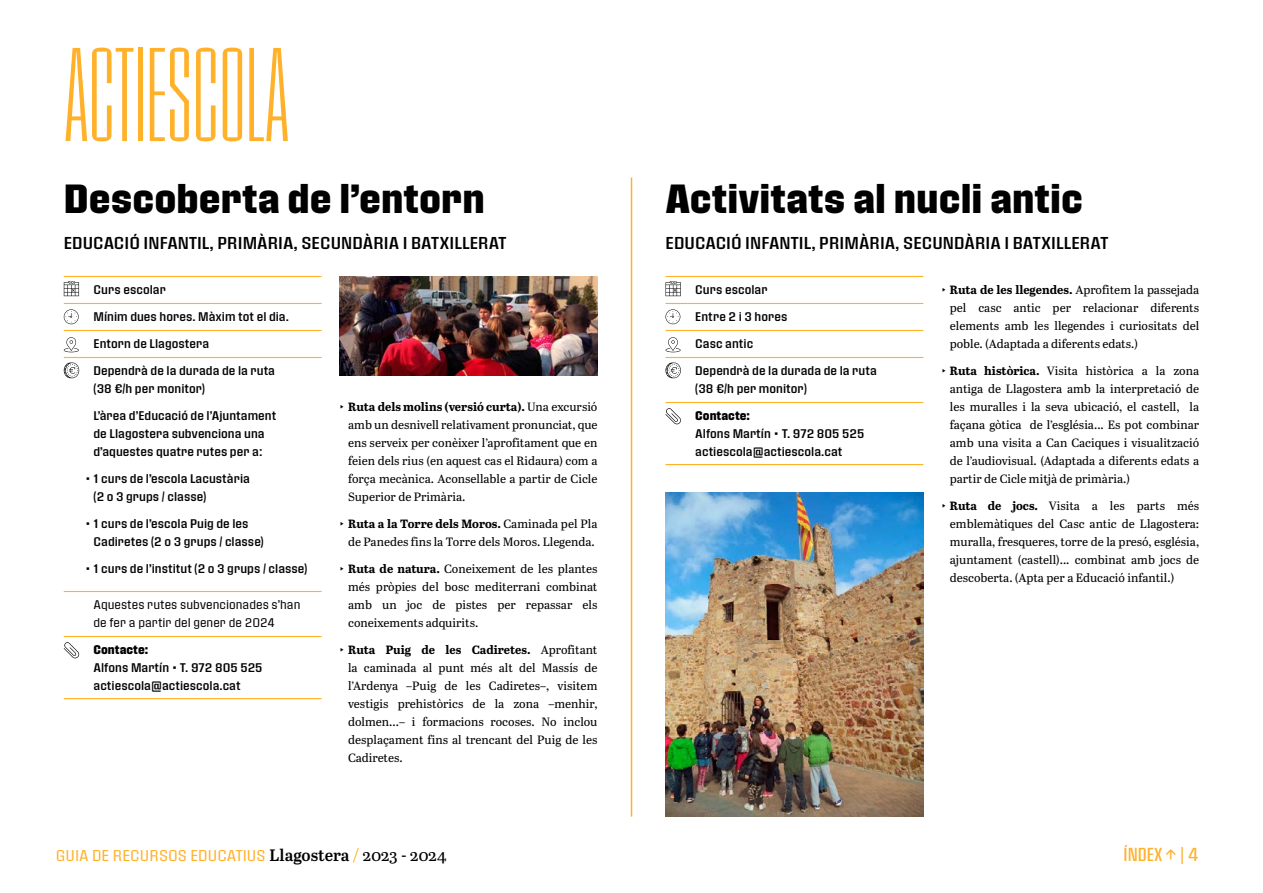
<style>
.page{position:relative;width:1263px;height:893px;background:#fff}
.page>*{position:absolute;margin:0;border:0;box-sizing:border-box;transform-origin:0 0}
.t1{font:127.5px "Pressio No.21";color:#ffb12a}
.t2{font:39px "Pressio No.54";color:#000}
.t3{font:18px "Pressio No.42";letter-spacing:.005em;color:#ffb12a}
.t4{font:16.5px "Pressio No.52";color:#000}
.t5{font:15px "Pressio No.51";color:#ffb12a}
.t6{font:12px/18px "Abril Text";color:#000;text-align:justify}
.t7{font:12px/18px "Pressio No.52";color:#000}
.t8{font:12px/18px "Pressio No.51";color:#000}
.t9{font:12px "Pressio No.54";color:#000}
.s1{font-weight:700}
.s2{font-family:"Abril Text";font-weight:600;font-size:16.5px;color:#000}
.s3{font-family:"Abril Text";font-size:16.5px}
.s4{font-family:"Abril Text";font-size:16.5px;color:#000}
.s5{font-family:"Pressio No.51"}
</style>
<div class="page">
<hr style="left:631px;top:178px;width:1px;height:639px;background:#ffb12a">
<hr style="left:665px;top:464px;width:258px;height:1px;background:#ffb12a">
<hr style="left:665px;top:276px;width:258px;height:1px;background:#ffb12a">
<hr style="left:665px;top:303px;width:258px;height:1px;background:#ffb12a">
<hr style="left:665px;top:330px;width:258px;height:1px;background:#ffb12a">
<hr style="left:665px;top:357px;width:258px;height:1px;background:#ffb12a">
<hr style="left:665px;top:402px;width:258px;height:1px;background:#ffb12a">
<svg style="left:665px;top:281px;width:16px;height:15px"></svg>
<svg style="left:665px;top:309px;width:15px;height:15px"></svg>
<svg style="left:665px;top:337px;width:16px;height:15px"></svg>
<svg style="left:665px;top:363px;width:16px;height:15px"></svg>
<svg style="left:665px;top:408px;width:16px;height:16px"></svg>
<hr style="left:64px;top:698px;width:258px;height:1px;background:#ffb12a">
<hr style="left:64px;top:276px;width:258px;height:1px;background:#ffb12a">
<hr style="left:64px;top:303px;width:258px;height:1px;background:#ffb12a">
<hr style="left:64px;top:330px;width:258px;height:1px;background:#ffb12a">
<hr style="left:64px;top:357px;width:258px;height:1px;background:#ffb12a">
<hr style="left:64px;top:591px;width:258px;height:1px;background:#ffb12a">
<hr style="left:64px;top:636px;width:258px;height:1px;background:#ffb12a">
<svg style="left:64px;top:281px;width:15px;height:15px"></svg>
<svg style="left:64px;top:309px;width:15px;height:15px"></svg>
<svg style="left:64px;top:337px;width:15px;height:15px"></svg>
<svg style="left:64px;top:363px;width:15px;height:15px"></svg>
<svg style="left:64px;top:642px;width:15px;height:16px"></svg>
<img style="left:340px;top:276px;width:257px;height:99px">
<img style="left:666px;top:492px;width:257px;height:325px">
<h1 class="t1" style="left:64px;top:33px;width:227px">ACTIESCOLA</h1>
<h2 class="t2" style="left:64px;top:175px;width:423px">Descoberta de l’entorn</h2>
<h3 class="t4" style="left:64px;top:233px;width:445px">EDUCACIÓ INFANTIL, PRIMÀRIA, SECUNDÀRIA I BATXILLERAT</h3>
<p class="t7" style="left:94px;top:280px;width:74px">Curs escolar</p>
<p class="t7" style="left:94px;top:307px;width:197px">Mínim dues hores. Màxim tot el dia.</p>
<p class="t7" style="left:94px;top:334px;width:117px">Entorn de Llagostera</p>
<p class="t7" style="left:94px;top:361px;width:183px">Dependrà de la durada de la ruta (38 €/h per monitor)</p>
<p class="t7" style="left:94px;top:406px;width:184px">L’àrea d’Educació de l’Ajuntament de Llagostera subvenciona una d’aquestes quatre rutes per a:</p>
<p class="t7" style="left:94px;top:469px;width:158px;text-indent:-9px">• 1 curs de l’escola Lacustària (2 o 3 grups / classe)</p>
<p class="t7" style="left:94px;top:514px;width:172px;text-indent:-9px">• 1 curs de l’escola Puig de les<br>Cadiretes (2 o 3 grups / classe)</p>
<p class="t7" style="left:85px;top:559px;width:224px">• 1 curs de l’institut (2 o 3 grups / classe)</p>
<p class="t8" style="left:94px;top:595px;width:208px">Aquestes rutes subvencionades s’han de fer a partir del gener de 2024</p>
<p class="t9" style="left:94px;top:642px;width:56px">Contacte:</p>
<p class="t7" style="left:94px;top:658px;width:171px">Alfons Martín • T. 972 805 525 actiescola@actiescola.cat</p>
<p class="t6" style="left:348px;top:397px;width:251px;text-indent:-9px">△ <span class="s1">Ruta dels molins (versió curta).</span> Una excursió amb un desnivell relativament pronunciat, que ens serveix per conèixer l’aprofitament que en feien dels rius (en aquest cas el Ridaura) com a força mecànica. Aconsellable a partir de Cicle Superior de Primària.</p>
<p class="t6" style="left:340px;top:514px;width:259px;text-align:center">△ <span class="s1">Ruta a la Torre dels Moros.</span> Caminada pel Pla de Panedes fins la Torre dels Moros. Llegenda.</p>
<p class="t6" style="left:348px;top:559px;width:251px;text-indent:-9px">△ <span class="s1">Ruta de natura.</span> Coneixement de les plantes més pròpies del bosc mediterrani combinat amb un joc de pistes per repassar els coneixements adquirits.</p>
<p class="t6" style="left:348px;top:640px;width:251px;text-indent:-9px">△ <span class="s1">Ruta Puig de les Cadiretes.</span> Aprofitant la caminada al punt més alt del Massís de l’Ardenya –Puig de les Cadiretes–, visitem vestigis prehistòrics de la zona –menhir, dolmen...– i formacions rocoses. No inclou desplaçament fins al trencant del Puig de les Cadiretes.</p>
<h2 class="t2" style="left:665px;top:175px;width:419px">Activitats al nucli antic</h2>
<h3 class="t4" style="left:665px;top:233px;width:445px">EDUCACIÓ INFANTIL, PRIMÀRIA, SECUNDÀRIA I BATXILLERAT</h3>
<p class="t7" style="left:695px;top:280px;width:74px">Curs escolar</p>
<p class="t7" style="left:695px;top:307px;width:94px">Entre 2 i 3 hores</p>
<p class="t7" style="left:695px;top:334px;width:60px">Casc antic</p>
<p class="t7" style="left:695px;top:361px;width:183px">Dependrà de la durada de la ruta (38 €/h per monitor)</p>
<p class="t9" style="left:695px;top:408px;width:56px">Contacte:</p>
<p class="t7" style="left:695px;top:424px;width:171px">Alfons Martín • T. 972 805 525 actiescola@actiescola.cat</p>
<p class="t6" style="left:950px;top:280px;width:251px;text-indent:-9px">△ <span class="s1">Ruta de les llegendes.</span> Aprofitem la passejada pel casc antic per relacionar diferents elements amb les llegendes i curiositats del poble. (Adaptada a diferents edats.)</p>
<p class="t6" style="left:950px;top:361px;width:251px;text-indent:-9px">△ <span class="s1">Ruta històrica.</span> Visita històrica a la zona antiga de Llagostera amb la interpretació de les muralles i la seva ubicació, el castell, la façana gòtica de l’església... Es pot combinar amb una visita a Can Caciques i visualització de l’audiovisual. (Adaptada a diferents edats a partir de Cicle mitjà de primària.)</p>
<p class="t6" style="left:950px;top:496px;width:251px;text-indent:-9px">△ <span class="s1">Ruta de jocs.</span> Visita a les parts més emblemàtiques del Casc antic de Llagostera: muralla, fresqueres, torre de la presó, església, ajuntament (castell)... combinat amb jocs de descoberta. (Apta per a Educació infantil.)</p>
<p class="t5" style="left:56px;top:846px;width:392px">GUIA DE RECURSOS EDUCATIUS <span class="s2">Llagostera</span> <span class="s3">/</span> <span class="s4">2023 - 2024</span></p>
<h3 class="t3" style="left:1123px;top:844px;width:77px">ÍNDEX ↑ <span class="s5">| 4</span></h3>
</div>
